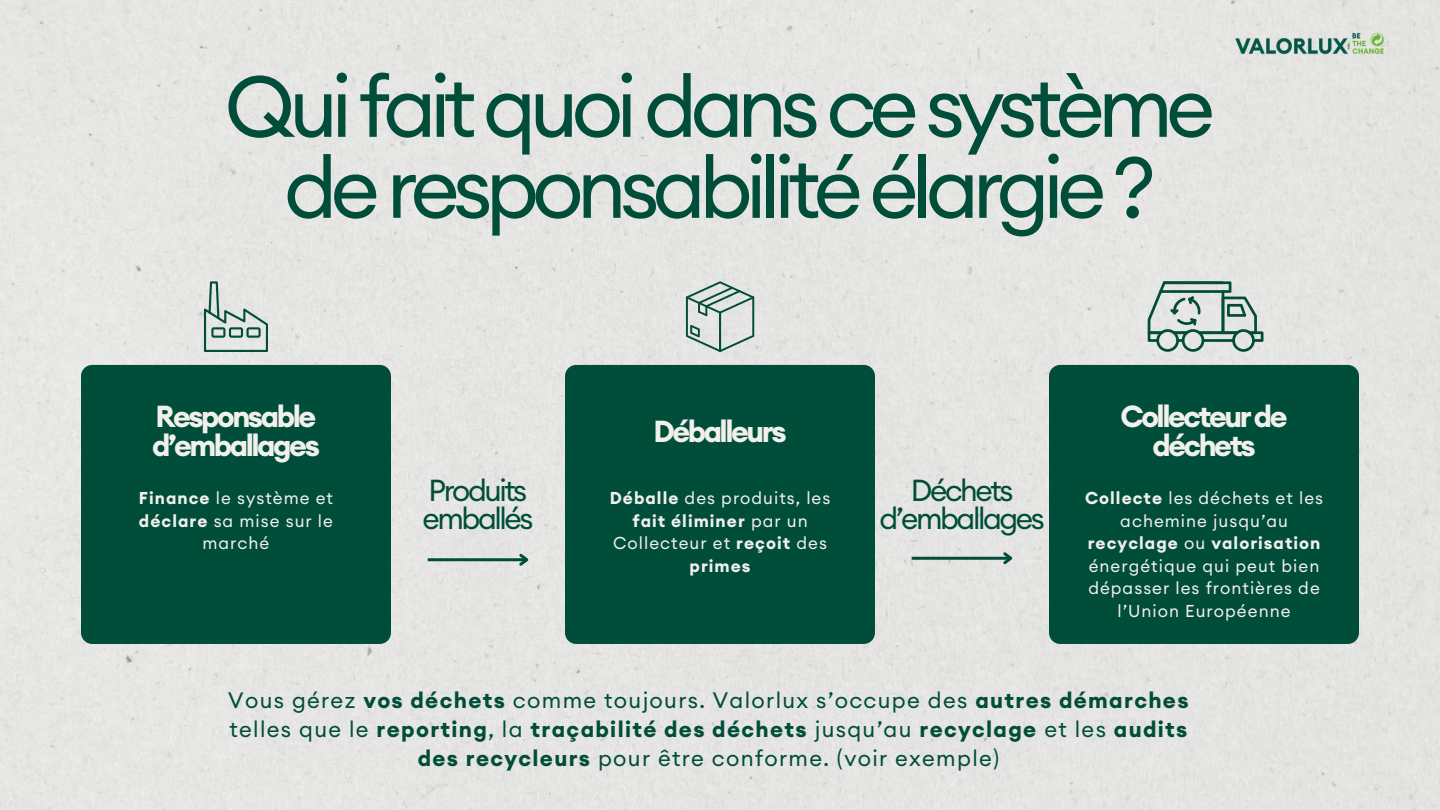
<style>
.page{position:relative;width:1440px;height:810px;background:#e5e5e3}
.page>*{position:absolute;margin:0;border:0;box-sizing:border-box;transform-origin:0 0}
.t1{font:85px/81px "Euclid Circular A";letter-spacing:-.08em;color:#004d39;text-align:center}
.t2{font:700 30px/28.5px "Euclid Circular A";letter-spacing:-.08em;color:#f1f0ec}
.t3{font:30px/28.5px "Euclid Circular A";letter-spacing:-.08em;color:#004d39}
.t4{font:22px/29.2px "Euclid Circular A";letter-spacing:.06em;color:#004d39;text-align:center}
.t5{font:17px/22.5px "Euclid Circular A";letter-spacing:.06em;color:#f1f0ec;text-align:center}
.s1{font-weight:700}
</style>
<div class="page">
<div style="left:81px;top:365px;width:310px;height:279px;background:#004d39;border-radius:11px"></div>
<div style="left:565px;top:365px;width:310px;height:279px;background:#004d39;border-radius:11px"></div>
<div style="left:1049px;top:365px;width:310px;height:279px;background:#004d39;border-radius:11px"></div>
<hr style="left:428px;top:558px;width:99px;height:3px;background:#004d39">
<svg style="left:517px;top:551px;width:15px;height:17px"></svg>
<hr style="left:912px;top:557px;width:99px;height:3px;background:#004d39">
<svg style="left:1001px;top:550px;width:15px;height:17px"></svg>
<svg style="left:204px;top:281px;width:64px;height:71px;background:#b9c8c3"></svg>
<svg style="left:686px;top:281px;width:68px;height:71px;background:#bbc8c3"></svg>
<svg style="left:1148px;top:281px;width:115px;height:71px;background:#acbfb8"></svg>
<img style="left:1229px;top:32px;width:162px;height:24px">
<h3 class="t1" style="left:225px;top:65px;width:992px">Qui fait quoi dans ce système de responsabilité élargie ?</h3>
<h1 class="t2" style="left:152px;top:402px;width:169px">Responsable d’emballages</h1>
<p class="t5" style="left:139px;top:487px;width:196px"><span class="s1">Finance</span> le système et <span class="s1">déclare</span> sa mise sur le marché</p>
<h2 class="t2" style="left:653px;top:416px;width:135px">Déballeurs</h2>
<p class="t2" style="left:1121px;top:402px;width:169px;text-align:center">Collecteurde déchets</p>
<p class="t3" style="left:423px;top:475px;width:112px">Produits emballés</p>
<h2 class="t3" style="left:880px;top:475px;width:167px;text-align:center">Déchets d’emballages</h2>
<p class="t5" style="left:610px;top:487px;width:222px"><span class="s1">Déballe</span> des produits, les <span class="s1">fait éliminer</span> par un<br>Collecteur et <span class="s1">reçoit</span> des <span class="s1">primes</span></p>
<p class="t5" style="left:1085px;top:487px;width:240px"><span class="s1">Collecte</span> les déchets et les achemine jusqu’au <span class="s1">recyclage</span> ou <span class="s1">valorisation </span>énergétique qui peut bien dépasser les frontières de l’Union Européenne</p>
<p class="t4" style="left:228px;top:685px;width:962px">Vous gérez <span class="s1">vos déchets</span> comme toujours. Valorlux s’occupe des <span class="s1">autres démarches </span>telles que le <span class="s1">reporting</span>, la <span class="s1">traçabilité des déchets</span> jusqu’au <span class="s1">recyclage</span> et les <span class="s1">audits des recycleurs</span> pour être conforme. (voir exemple)</p>
</div>
